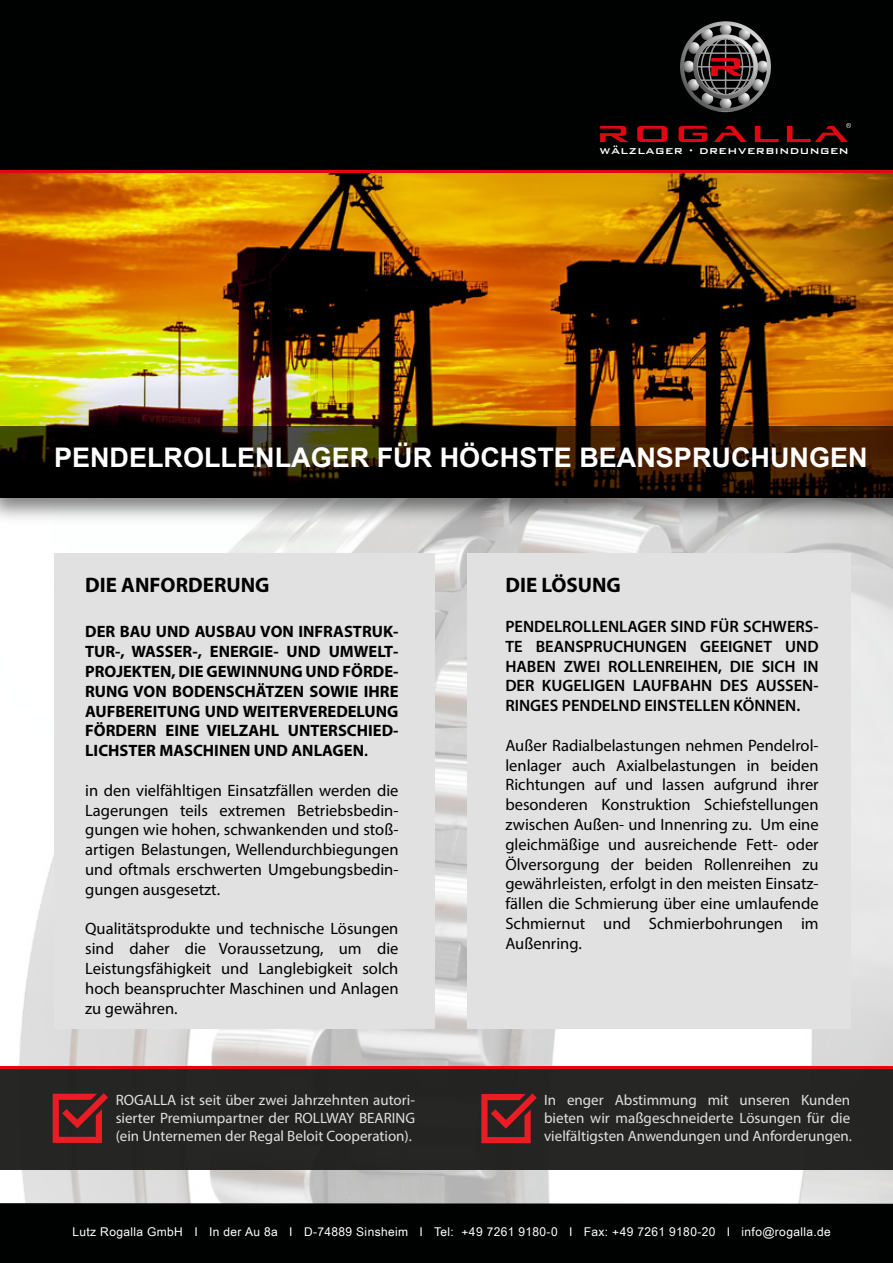
<style>
.page{position:relative;width:893px;height:1263px;background:#fff}
.page>*{position:absolute;margin:0;border:0;box-sizing:border-box;transform-origin:0 0}
.t1{font:700 27px "Arial";color:#fff}
.t2{font:700 21px "Myriad Pro";color:#000}
.t3{font:16.5px/19.8px "Myriad Pro";color:#000;text-align:justify}
.t4{font:700 16.5px/19.8px "Myriad Pro";color:#000;text-align:justify}
.t5{font:600 16.5px/19.8px "Myriad Pro";color:#000;text-align:justify}
.t6{font:15px/18px "Myriad Pro";color:#e1e1e1}
.t7{font:500 13.8px "Bank Gothic BT";letter-spacing:.03em;color:#fff}
.t8{font:12px "Arial Narrow";letter-spacing:.025em;color:#fff;scale:1.22 1}
.s1{font-weight:600}
</style>
<div class="page">
<img style="left:0;top:531px;width:892px;height:672px">
<img style="left:0;top:173px;width:892px;height:239px">
<div style="left:0;top:0;width:892px;height:172px;background:#000101"></div>
<hr style="left:0;top:171px;width:892px;height:2px;background:#e30613">
<img style="left:680px;top:21px;width:90px;height:91px">
<svg style="left:682px;top:24px;width:86px;height:85px"></svg>
<svg style="left:600px;top:126px;width:28px;height:16px"></svg>
<svg style="left:637px;top:126px;width:30px;height:16px"></svg>
<svg style="left:678px;top:126px;width:29px;height:16px"></svg>
<svg style="left:754px;top:126px;width:24px;height:16px"></svg>
<svg style="left:714px;top:126px;width:32px;height:16px"></svg>
<svg style="left:786px;top:123px;width:64px;height:19px"></svg>
<img style="left:0;top:412px;width:892px;height:119px">
<svg style="left:0;top:426px;width:892px;height:71px;background:#160d02"></svg>
<div style="left:0;top:1203px;width:892px;height:60px;background:#000101"></div>
<div style="left:55px;top:553px;width:380px;height:476px;background:#e1e1e1"></div>
<div style="left:467px;top:553px;width:383px;height:476px;background:#e1e1e1"></div>
<div style="left:0;top:1069px;width:892px;height:101px;background:#252523"></div>
<hr style="left:0;top:1067px;width:892px;height:2px;background:#e30613">
<svg style="left:53px;top:1093px;width:55px;height:50px"></svg>
<svg style="left:481px;top:1093px;width:55px;height:50px"></svg>
<p class="t7" style="left:599px;top:143px;width:251px">wälzlager · drehverbindungen</p>
<h1 class="t1" style="left:54px;top:439px;width:814px">PENDELROLLENLAGER FÜR HÖCHSTE BEANSPRUCHUNGEN</h1>
<p class="t2" style="left:85px;top:572px;width:186px">DIE ANFORDERUNG</p>
<p class="t4" style="left:85px;top:621px;width:315px">DER BAU UND AUSBAU VON INFRASTRUK-TUR-, WASSER-, ENERGIE- UND UMWELT-PROJEKTEN, DIE GEWINNUNG UND FÖRDE-RUNG VON BODENSCHÄTZEN SOWIE IHRE AUFBEREITUNG UND WEITERVEREDELUNG FÖRDERN EINE VIELZAHL UNTERSCHIED-LICHSTER MASCHINEN UND ANLAGEN<span class="s1">.</span></p>
<p class="t3" style="left:85px;top:780px;width:315px">in den vielfähltigen Einsatzfällen werden die Lagerungen teils extremen Betriebsbedin&shy;gungen wie hohen, schwankenden und stoß&shy;artigen Belastungen, Wellendurchbiegungen und oftmals erschwerten Umgebungsbedin&shy;gungen ausgesetzt.</p>
<p class="t3" style="left:85px;top:919px;width:315px">Qualitätsprodukte und technische Lösungen sind daher die Voraussetzung, um die Leistungsfähigkeit und Langlebigkeit solch hoch beanspruchter Maschinen und Anlagen zu gewähren.</p>
<p class="t6" style="left:116px;top:1091px;width:301px;text-align:justify">ROGALLA ist seit über zwei Jahrzehnten autori&shy;sierter Premiumpartner der ROLLWAY BEARING (ein Unternemen der Regal Beloit Cooperation).</p>
<p class="t2" style="left:505px;top:572px;width:117px">DIE LÖSUNG</p>
<p class="t5" style="left:505px;top:616px;width:315px">PENDELROLLENLAGER SIND FÜR SCHWERS-TE BEANSPRUCHUNGEN GEEIGNET UND HABEN ZWEI ROLLENREIHEN, DIE SICH IN DER KUGELIGEN LAUFBAHN DES AUSSEN-RINGES PENDELND EINSTELLEN KÖNNEN.</p>
<p class="t3" style="left:505px;top:735px;width:315px">Außer Radialbelastungen nehmen Pendelrol&shy;lenlager auch Axialbelastungen in beiden Richtungen auf und lassen aufgrund ihrer besonderen Konstruktion Schiefstellungen zwischen Außen- und Innenring zu. Um eine gleichmäßige und ausreichende Fett- oder Ölversorgung der beiden Rollenreihen zu gewährleisten, erfolgt in den meisten Einsatz&shy;fällen die Schmierung über eine umlaufende Schmiernut und Schmierbohrungen im Außenring.</p>
<p class="t6" style="left:544px;top:1091px;width:309px">In enger Abstimmung mit unseren Kunden bieten wir maßgeschneiderte Lösungen für die vielfältigsten Anwendungen und Anforderungen.</p>
<p class="t8" style="left:72px;top:1223px;width:623px">Lutz Rogalla GmbH I In der Au 8a I D-74889 Sinsheim I Tel: +49 7261 9180-0 I Fax: +49 7261 9180-20 I info@rogalla.de</p>
</div>
